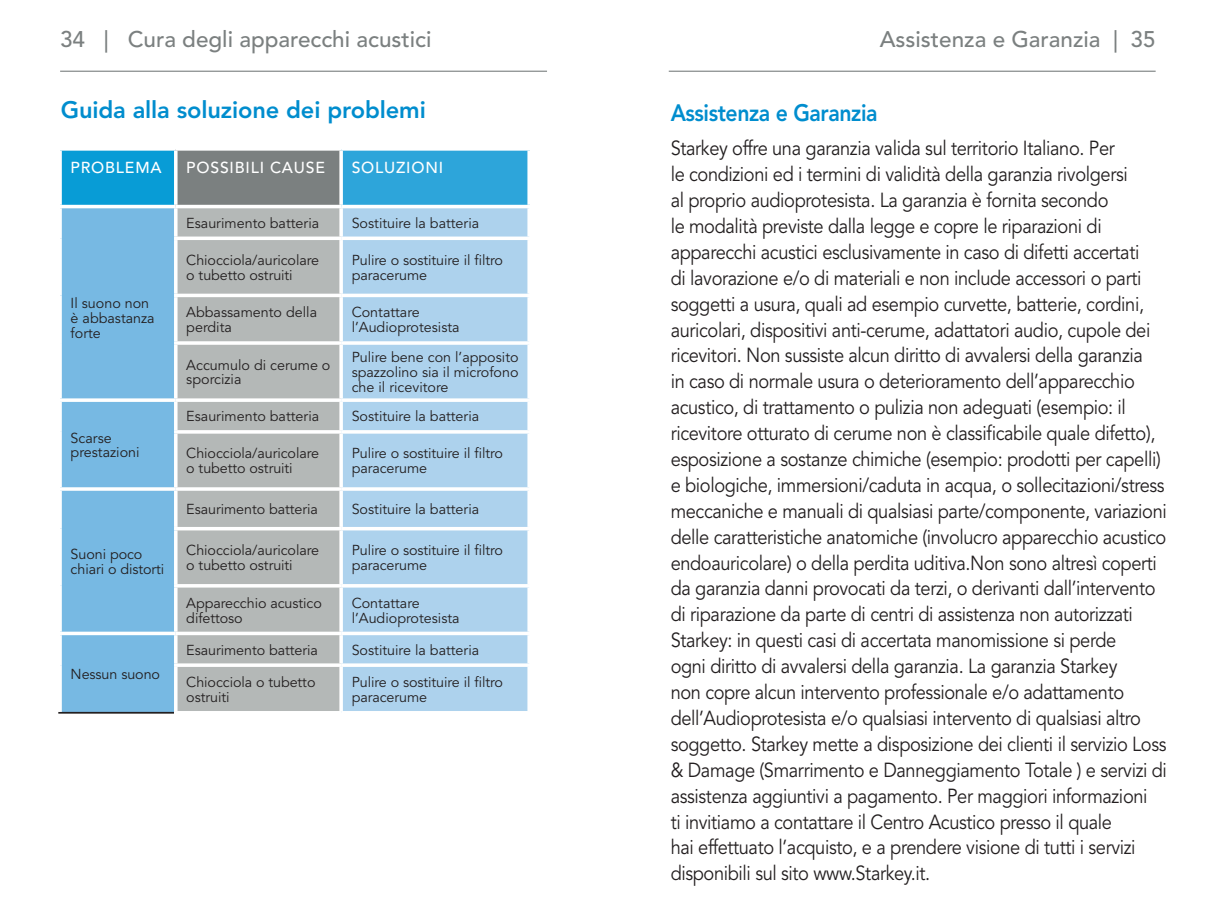
<style>
.page{position:relative;width:1215px;height:912px;background:#fff}
.page>*{position:absolute;margin:0;border:0;box-sizing:border-box;transform-origin:0 0}
._3a__Blue_Subs{font:23.62px "Avenir LT SLI Std Heavy";letter-spacing:-.005em;color:#008dce}
._3a__Blue_Subs-2{font:23.62px "Avenir LT SLI Std Heavy";letter-spacing:-.005em;color:#008dce;scale:.9 1}
._9__right_page_heade{font:22.5px "Avenir LT SLI Std Medium";color:#7b8080}
._4a__bullets{font:20.25px/25.9px "Avenir LT Std";letter-spacing:-.02em;color:#231f20;scale:.9 1}
.t1{font:15.75px "Avenir LT SLI Std Medium";letter-spacing:.05em;color:#fff}
._1__body{font:14.4px/14.8px "Avenir LT Std";letter-spacing:-.005em;color:#231f20}
</style>
<div class="page">
<hr style="left:60px;top:71px;width:487px;height:1px;background:#7b8080">
<hr style="left:669px;top:71px;width:487px;height:1px;background:#7b8080">
<div style="left:60px;top:149px;width:116px;height:57px;background:#089cd6"></div>
<div style="left:176px;top:149px;width:165px;height:57px;background:#7b8080"></div>
<div style="left:341px;top:149px;width:188px;height:57px;background:#2da5da"></div>
<div style="left:62px;top:208px;width:112px;height:503px;background:#77b9e3"></div>
<div style="left:178px;top:208px;width:161px;height:502px;background:#b4b8b7"></div>
<div style="left:343px;top:208px;width:184px;height:502px;background:#add2ed"></div>
<hr style="left:58px;top:711px;width:116px;height:2px;background:#231f20">
<svg style="left:60px;top:149px;width:116px;height:2px"></svg>
<svg style="left:60px;top:151px;width:2px;height:54px"></svg>
<svg style="left:176px;top:149px;width:165px;height:2px"></svg>
<svg style="left:174px;top:151px;width:4px;height:54px"></svg>
<svg style="left:341px;top:149px;width:189px;height:2px"></svg>
<svg style="left:339px;top:151px;width:4px;height:54px"></svg>
<svg style="left:527px;top:151px;width:3px;height:54px"></svg>
<hr style="left:58px;top:205px;width:118px;height:3px;background:#fff">
<svg style="left:60px;top:208px;width:2px;height:30px"></svg>
<hr style="left:176px;top:205px;width:165px;height:3px;background:#fff">
<svg style="left:174px;top:208px;width:4px;height:28px"></svg>
<hr style="left:341px;top:205px;width:190px;height:3px;background:#fff">
<svg style="left:339px;top:208px;width:4px;height:28px"></svg>
<svg style="left:527px;top:208px;width:2px;height:28px"></svg>
<svg style="left:60px;top:238px;width:2px;height:57px"></svg>
<svg style="left:174px;top:236px;width:167px;height:4px"></svg>
<svg style="left:174px;top:240px;width:4px;height:53px"></svg>
<svg style="left:341px;top:236px;width:188px;height:4px"></svg>
<svg style="left:339px;top:240px;width:4px;height:53px"></svg>
<svg style="left:527px;top:240px;width:1px;height:53px"></svg>
<svg style="left:60px;top:295px;width:2px;height:48px"></svg>
<svg style="left:174px;top:293px;width:167px;height:4px"></svg>
<svg style="left:174px;top:297px;width:4px;height:44px"></svg>
<svg style="left:341px;top:293px;width:188px;height:4px"></svg>
<svg style="left:339px;top:297px;width:4px;height:44px"></svg>
<svg style="left:527px;top:297px;width:2px;height:44px"></svg>
<svg style="left:61px;top:343px;width:1px;height:55px"></svg>
<svg style="left:174px;top:341px;width:167px;height:4px"></svg>
<svg style="left:177px;top:345px;width:1px;height:53px"></svg>
<svg style="left:341px;top:341px;width:188px;height:4px"></svg>
<svg style="left:339px;top:345px;width:1px;height:53px"></svg>
<svg style="left:527px;top:345px;width:1px;height:53px"></svg>
<svg style="left:60px;top:398px;width:116px;height:4px"></svg>
<svg style="left:60px;top:402px;width:2px;height:30px"></svg>
<svg style="left:176px;top:398px;width:165px;height:4px"></svg>
<svg style="left:177px;top:402px;width:1px;height:28px"></svg>
<svg style="left:341px;top:398px;width:188px;height:4px"></svg>
<svg style="left:339px;top:402px;width:1px;height:28px"></svg>
<svg style="left:527px;top:402px;width:1px;height:28px"></svg>
<svg style="left:61px;top:432px;width:1px;height:55px"></svg>
<hr style="left:174px;top:430px;width:167px;height:3px;background:#fff">
<svg style="left:174px;top:433px;width:4px;height:54px"></svg>
<hr style="left:341px;top:430px;width:190px;height:3px;background:#fff">
<svg style="left:339px;top:433px;width:4px;height:54px"></svg>
<svg style="left:527px;top:433px;width:2px;height:54px"></svg>
<hr style="left:58px;top:487px;width:118px;height:3px;background:#fff">
<svg style="left:60px;top:490px;width:2px;height:38px"></svg>
<hr style="left:176px;top:487px;width:165px;height:3px;background:#fff">
<svg style="left:174px;top:490px;width:4px;height:37px"></svg>
<hr style="left:341px;top:487px;width:190px;height:3px;background:#fff">
<svg style="left:339px;top:490px;width:4px;height:37px"></svg>
<svg style="left:527px;top:490px;width:2px;height:37px"></svg>
<svg style="left:60px;top:528px;width:2px;height:57px"></svg>
<hr style="left:174px;top:527px;width:167px;height:3px;background:#fff">
<svg style="left:174px;top:530px;width:4px;height:54px"></svg>
<hr style="left:341px;top:527px;width:190px;height:3px;background:#fff">
<svg style="left:339px;top:530px;width:4px;height:54px"></svg>
<svg style="left:527px;top:530px;width:2px;height:54px"></svg>
<svg style="left:60px;top:585px;width:2px;height:46px"></svg>
<hr style="left:174px;top:584px;width:167px;height:3px;background:#fff">
<svg style="left:174px;top:587px;width:4px;height:44px"></svg>
<hr style="left:341px;top:584px;width:190px;height:3px;background:#fff">
<svg style="left:339px;top:587px;width:4px;height:44px"></svg>
<svg style="left:527px;top:587px;width:2px;height:44px"></svg>
<svg style="left:60px;top:631px;width:116px;height:4px"></svg>
<svg style="left:60px;top:635px;width:2px;height:30px"></svg>
<svg style="left:176px;top:631px;width:165px;height:4px"></svg>
<svg style="left:174px;top:635px;width:4px;height:28px"></svg>
<svg style="left:341px;top:631px;width:188px;height:4px"></svg>
<svg style="left:339px;top:635px;width:4px;height:28px"></svg>
<svg style="left:527px;top:635px;width:2px;height:28px"></svg>
<svg style="left:60px;top:665px;width:2px;height:46px"></svg>
<hr style="left:174px;top:663px;width:167px;height:3px;background:#fff">
<svg style="left:174px;top:666px;width:4px;height:44px"></svg>
<hr style="left:341px;top:663px;width:190px;height:3px;background:#fff">
<svg style="left:339px;top:666px;width:3px;height:44px"></svg>
<svg style="left:527px;top:667px;width:1px;height:43px"></svg>
<svg style="left:177px;top:710px;width:163px;height:1px"></svg>
<svg style="left:341px;top:710px;width:187px;height:2px"></svg>
<p class="_9__right_page_heade" style="left:60px;top:27px;width:373px">34 | Cura degli apparecchi acustici</p>
<p class="_9__right_page_heade" style="left:880px;top:27px;width:277px">Assistenza e Garanzia | 35</p>
<p class="_3a__Blue_Subs" style="left:61px;top:96px;width:367px">Guida alla soluzione dei problemi</p>
<p class="t1" style="left:71px;top:158px;width:92px">PROBLEMA</p>
<p class="t1" style="left:186px;top:158px;width:140px">POSSIBILI CAUSE</p>
<p class="t1" style="left:352px;top:158px;width:93px">SOLUZIONI</p>
<p class="_1__body" style="left:71px;top:295px;width:86px">Il suono non è abbastanza forte</p>
<p class="_1__body" style="left:71px;top:430px;width:70px">Scarse prestazioni</p>
<p class="_1__body" style="left:71px;top:547px;width:95px">Suoni poco chiari o distorti</p>
<p class="_1__body" style="left:71px;top:666px;width:91px">Nessun suono</p>
<p class="_1__body" style="left:186px;top:216px;width:134px">Esaurimento batteria</p>
<p class="_1__body" style="left:352px;top:216px;width:129px">Sostituire la batteria</p>
<p class="_1__body" style="left:186px;top:253px;width:134px">Chiocciola/auricolare o tubetto ostruiti</p>
<p class="_1__body" style="left:352px;top:253px;width:153px">Pulire o sostituire il filtro paracerume</p>
<p class="_1__body" style="left:186px;top:305px;width:132px">Abbassamento della perdita</p>
<p class="_1__body" style="left:352px;top:305px;width:109px">Contattare l’Audioprotesista</p>
<p class="_1__body" style="left:186px;top:357px;width:146px">Accumulo di cerume o sporcizia</p>
<p class="_1__body" style="left:352px;top:350px;width:168px;text-align:justify">Pulire bene con l’apposito spazzolino sia il microfono che il ricevitore</p>
<p class="_1__body" style="left:186px;top:409px;width:134px">Esaurimento batteria</p>
<p class="_1__body" style="left:352px;top:409px;width:129px">Sostituire la batteria</p>
<p class="_1__body" style="left:186px;top:446px;width:134px">Chiocciola/auricolare o tubetto ostruiti</p>
<p class="_1__body" style="left:352px;top:446px;width:153px">Pulire o sostituire il filtro paracerume</p>
<p class="_1__body" style="left:186px;top:502px;width:133px">Esaurimento batteria</p>
<p class="_1__body" style="left:352px;top:502px;width:129px">Sostituire la batteria</p>
<p class="_1__body" style="left:186px;top:543px;width:134px">Chiocciola/auricolare o tubetto ostruiti</p>
<p class="_1__body" style="left:352px;top:543px;width:153px">Pulire o sostituire il filtro paracerume</p>
<p class="_1__body" style="left:186px;top:595px;width:137px">Apparecchio acustico difettoso</p>
<p class="_1__body" style="left:352px;top:595px;width:109px">Contattare l’Audioprotesista</p>
<p class="_1__body" style="left:186px;top:642px;width:133px">Esaurimento batteria</p>
<p class="_1__body" style="left:352px;top:642px;width:129px">Sostituire la batteria</p>
<p class="_1__body" style="left:186px;top:674px;width:131px">Chiocciola o tubetto ostruiti</p>
<p class="_1__body" style="left:352px;top:674px;width:153px">Pulire o sostituire il filtro paracerume</p>
<p class="_3a__Blue_Subs-2" style="left:671px;top:99px;width:231px">Assistenza e Garanzia</p>
<p class="_4a__bullets" style="left:671px;top:136px;width:553px">Starkey offre una garanzia valida sul territorio Italiano. Per<br>le condizioni ed i termini di validità della garanzia rivolgersi<br>al proprio audioprotesista. La garanzia è fornita secondo<br>le modalità previste dalla legge e copre le riparazioni di apparecchi acustici esclusivamente in caso di difetti accertati<br>di lavorazione e/o di materiali e non include accessori o parti soggetti a usura, quali ad esempio curvette, batterie, cordini, auricolari, dispositivi anti-cerume, adattatori audio, cupole dei ricevitori. Non sussiste alcun diritto di avvalersi della garanzia<br>in caso di normale usura o deterioramento dell’apparecchio acustico, di trattamento o pulizia non adeguati (esempio: il ricevitore otturato di cerume non è classificabile quale difetto), esposizione a sostanze chimiche (esempio: prodotti per capelli) e biologiche, immersioni/caduta in acqua, o sollecitazioni/stress meccaniche e manuali di qualsiasi parte/componente, variazioni delle caratteristiche anatomiche (involucro apparecchio acustico endoauricolare) o della perdita uditiva.Non sono altresì coperti da garanzia danni provocati da terzi, o derivanti dall’intervento di riparazione da parte di centri di assistenza non autorizzati Starkey: in questi casi di accertata manomissione si perde<br>ogni diritto di avvalersi della garanzia. La garanzia Starkey<br>non copre alcun intervento professionale e/o adattamento dell’Audioprotesista e/o qualsiasi intervento di qualsiasi altro soggetto. Starkey mette a disposizione dei clienti il servizio Loss &amp; Damage (Smarrimento e Danneggiamento Totale ) e servizi di assistenza aggiuntivi a pagamento. Per maggiori informazioni<br>ti invitiamo a contattare il Centro Acustico presso il quale<br>hai effettuato l’acquisto, e a prendere visione di tutti i servizi disponibili sul sito www.Starkey.it.</p>
</div>
